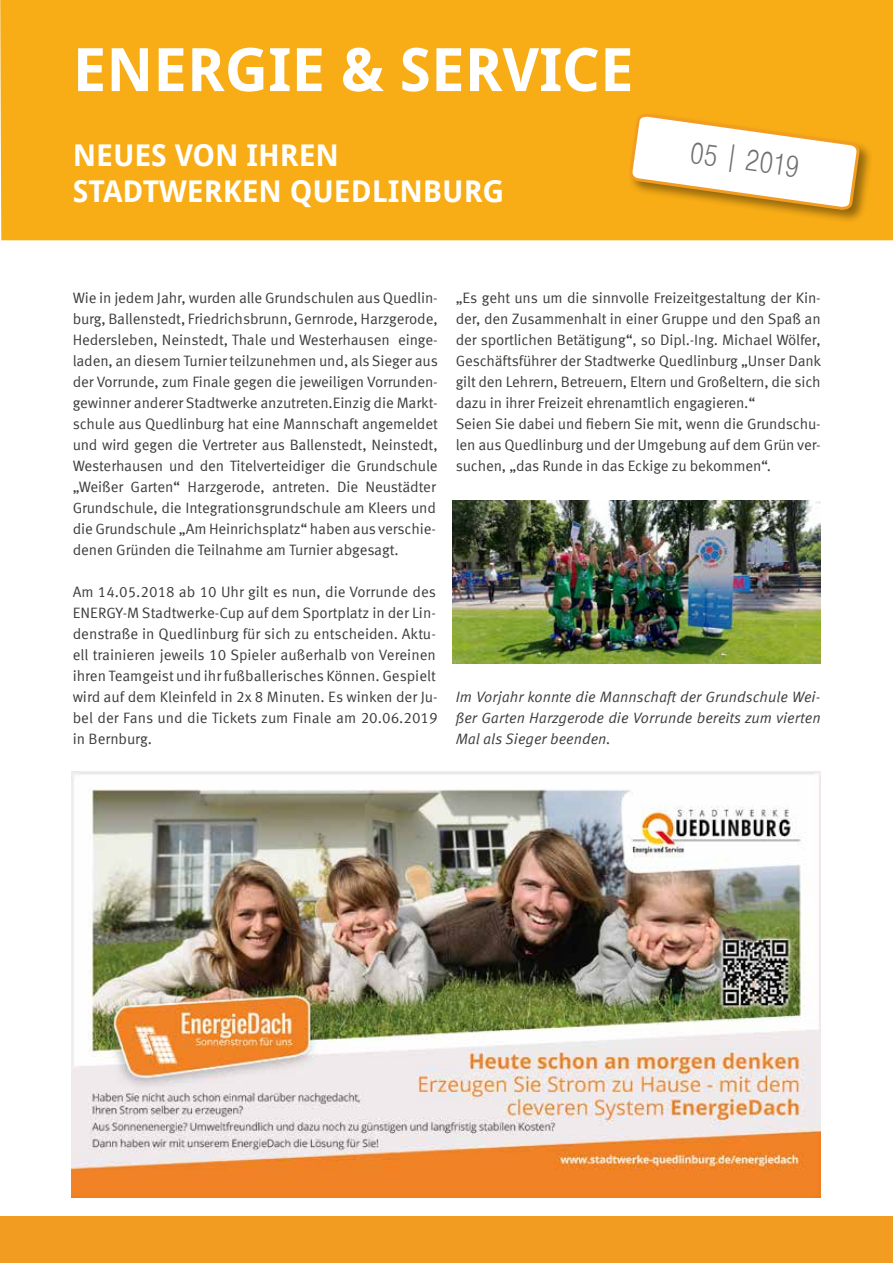
<style>
.page{position:relative;width:893px;height:1263px;background:#fff}
.page>*{position:absolute;margin:0;border:0;box-sizing:border-box;transform-origin:0 0}
.t1{font:700 60px "Droid Sans";color:#fff}
.t2{font:700 30px/36px "Droid Sans";color:#fff}
.t3{font:30px "Dotum";color:#706f6f;scale:.8 1}
.t4{font:15px/21px "Meta Offc Pro Norm";letter-spacing:-.01em;color:#3c3c3b}
.t5{font:15px/21px "Meta Offc Pro Norm Ita";color:#3c3c3b;text-align:justify}
</style>
<div class="page">
<div style="left:0;top:0;width:893px;height:240px;background:#f8ad16"></div>
<div style="left:628px;top:112px;width:245px;height:112px;background:#000;opacity:.4"></div>
<svg style="left:628px;top:109px;width:233px;height:105px"></svg>
<div style="left:0;top:1216px;width:893px;height:47px;background:#f39c22"></div>
<img style="left:72px;top:772px;width:749px;height:425px">
<img style="left:453px;top:501px;width:368px;height:163px">
<h1 class="t1" style="left:73px;top:31px;width:562px">ENERGIE &amp; SERVICE</h1>
<h2 class="t2" style="left:73px;top:138px;width:433px">NEUES VON IHREN<br>STADTWERKEN QUEDLINBURG</h2>
<h2 class="t3" style="left:692px;top:137px;width:139px;rotate:8deg">05 | 2019</h2>
<p class="t4" style="left:73px;top:287px;width:367px">Wie in jedem Jahr, wurden alle Grundschulen aus Quedlin&shy;burg, Ballenstedt, Friedrichsbrunn, Gernrode, Harzgerode, Hedersleben, Neinstedt, Thale und Westerhausen einge&shy;laden, an diesem Turnier teilzunehmen und, als Sieger aus der Vorrunde, zum Finale gegen die jeweiligen Vorrunden&shy;gewinner anderer Stadtwerke anzutreten.Einzig die Markt&shy;schule aus Quedlinburg hat eine Mannschaft angemeldet und wird gegen die Vertreter aus Ballenstedt, Neinstedt, Westerhausen und den Titelverteidiger die Grundschule „Weißer Garten“ Harzgerode, antreten. Die Neustädter Grundschule, die Integrationsgrundschule am Kleers und die Grundschule „Am Heinrichsplatz“ haben aus verschie&shy;denen Gründen die Teilnahme am Turnier abgesagt.</p>
<p class="t4" style="left:73px;top:581px;width:366px">Am 14.05.2018 ab 10 Uhr gilt es nun, die Vorrunde des ENERGY-M Stadtwerke-Cup auf dem Sportplatz in der Lin&shy;denstraße in Quedlinburg für sich zu entscheiden. Aktu&shy;ell trainieren jeweils 10 Spieler außerhalb von Vereinen ihren Teamgeist und ihr fußballerisches Können. Gespielt wird auf dem Kleinfeld in 2x 8 Minuten. Es winken der Ju&shy;bel der Fans und die Tickets zum Finale am 20.06.2019 in Bernburg.</p>
<p class="t4" style="left:456px;top:287px;width:367px">„Es geht uns um die sinnvolle Freizeitgestaltung der Kin&shy;der, den Zusammenhalt in einer Gruppe und den Spaß an der sportlichen Betätigung“, so Dipl.-Ing. Michael Wölfer, Geschäftsführer der Stadtwerke Quedlinburg „Unser Dank gilt den Lehrern, Betreuern, Eltern und Großeltern, die sich dazu in ihrer Freizeit ehrenamtlich engagieren.“<br>Seien Sie dabei und fiebern Sie mit, wenn die Grundschu&shy;len aus Quedlinburg und der Umgebung auf dem Grün ver&shy;suchen, „das Runde in das Eckige zu bekommen“.</p>
<p class="t5" style="left:456px;top:686px;width:366px">Im Vorjahr konnte die Mannschaft der Grundschule Wei&shy;ßer Garten Harzgerode die Vorrunde bereits zum vierten Mal als Sieger beenden.</p>
</div>
